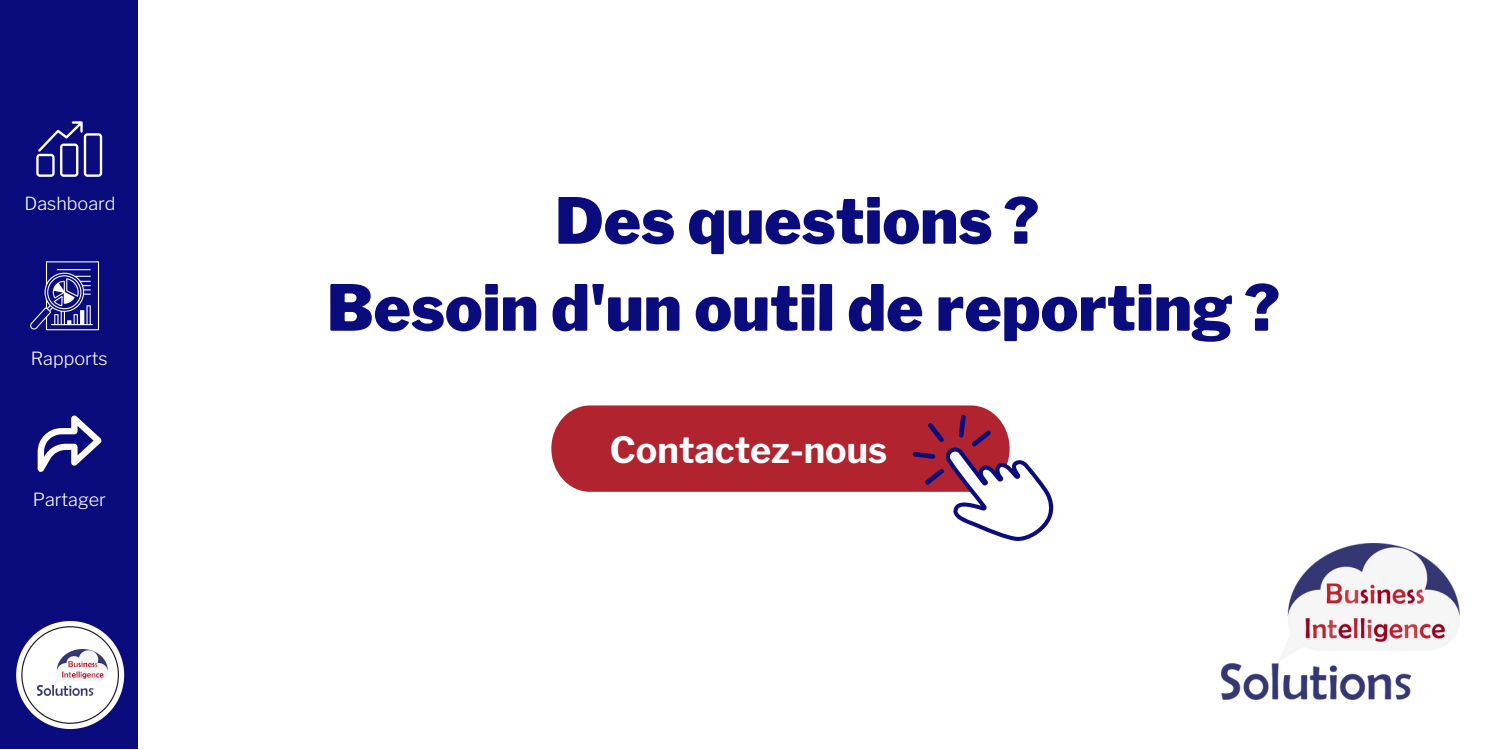
<style>
.page{position:relative;width:1500px;height:750px;background:#fff}
.page>*{position:absolute;margin:0;border:0;box-sizing:border-box;transform-origin:0 0}
.t1{font:900 63px/87px "Libre Franklin";color:#0a0b7d;text-align:center}
.t2{font:700 36px "Libre Franklin";color:#fff}
.t3{font:300 18px "Libre Franklin";color:#fff}
</style>
<div class="page">
<div style="left:0;top:0;width:137px;height:749px;background:#0a0b7d"></div>
<svg style="left:16px;top:621px;width:108px;height:108px"></svg>
<svg style="left:36px;top:121px;width:66px;height:56px"></svg>
<svg style="left:30px;top:261px;width:69px;height:69px"></svg>
<hr style="left:57px;top:269px;width:34px;height:1px;background:#fff">
<svg style="left:38px;top:415px;width:63px;height:57px"></svg>
<img style="left:37px;top:649px;width:71px;height:47px">
<img style="left:1221px;top:544px;width:239px;height:156px">
<svg style="left:551px;top:405px;width:503px;height:136px"></svg>
<p class="t3" style="left:25px;top:193px;width:92px">Dashboard</p>
<p class="t3" style="left:31px;top:347px;width:78px">Rapports</p>
<p class="t3" style="left:33px;top:489px;width:75px">Partager</p>
<p class="t1" style="left:327px;top:178px;width:955px">Des questions ?<br>Besoin d'un outil de reporting ?</p>
<p class="t2" style="left:610px;top:428px;width:279px">Contactez-nous</p>
</div>
